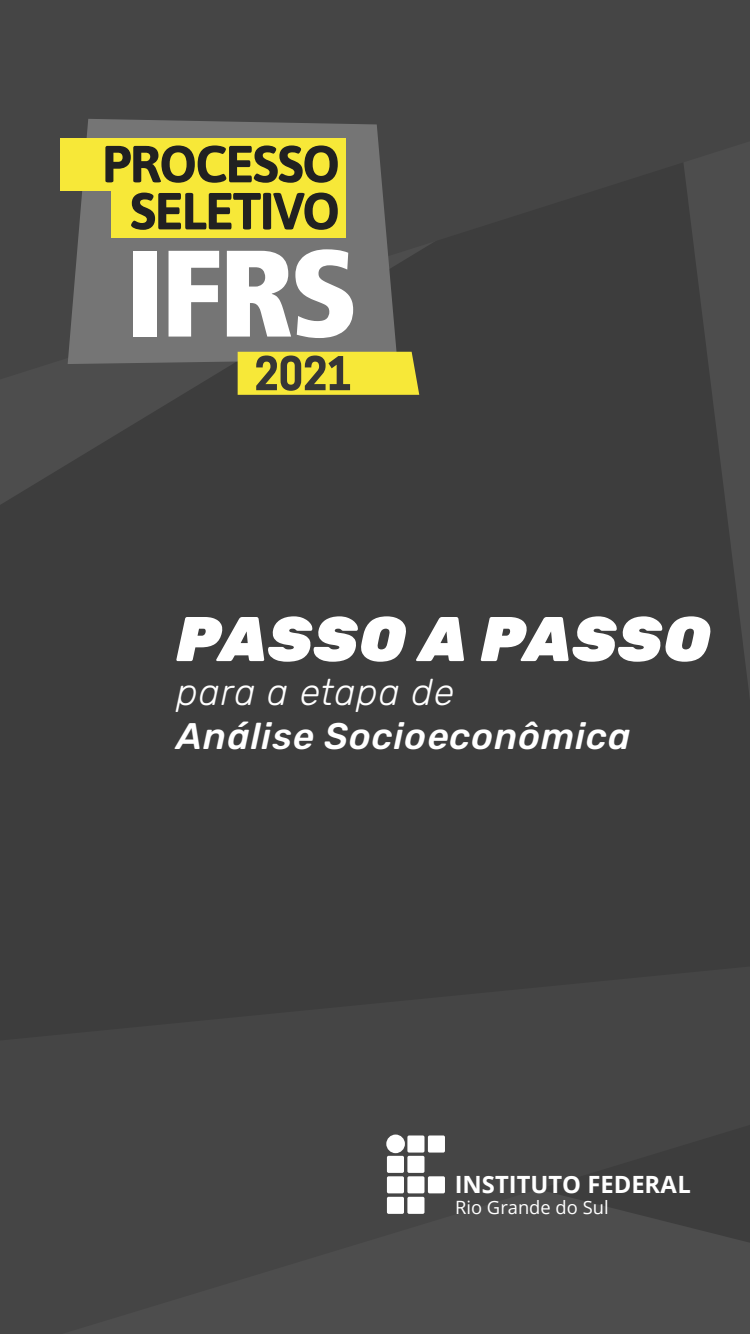
<style>
.page{position:relative;width:750px;height:1334px;background:#fff}
.page>*{position:absolute;margin:0;border:0;box-sizing:border-box;transform-origin:0 0}
.t1{font:italic 300 63px "Rubik";letter-spacing:.015em;color:#fff}
.t2{font:italic 300 37px/44px "Rubik";letter-spacing:.025em;color:#fff}
.t3{font:700 23.8px "Open Sans";color:#fff}
.t4{font:18.3px "Open Sans";color:#fff}
</style>
<div class="page">
<div style="left:0;top:379px;width:750px;height:587px;background:#3d3d3d"></div>
<div style="left:0;top:0;width:750px;height:379px;background:#454545"></div>
<div style="left:0;top:966px;width:750px;height:368px;background:#454545"></div>
<svg style="left:68px;top:119px;width:329px;height:245px;background:#6e6e6e"></svg>
<svg style="left:238px;top:352px;width:181px;height:43px;background:#c8bd37"></svg>
<div style="left:112px;top:174px;width:234px;height:64px;background:#f7e838"></div>
<div style="left:61px;top:138px;width:285px;height:53px;background:#f7e838"></div>
<svg style="left:105px;top:145px;width:233px;height:38px"></svg>
<svg style="left:131px;top:193px;width:207px;height:37px"></svg>
<div style="left:133px;top:251px;width:23px;height:86px;background:#fff"></div>
<svg style="left:169px;top:251px;width:50px;height:86px"></svg>
<svg style="left:227px;top:249px;width:126px;height:89px"></svg>
<div style="left:407px;top:1135px;width:17px;height:18px;background:#fff;border-radius:2px"></div>
<div style="left:428px;top:1135px;width:17px;height:18px;background:#fff;border-radius:2px"></div>
<div style="left:428px;top:1176px;width:17px;height:17px;background:#fff;border-radius:2px"></div>
<div style="left:387px;top:1156px;width:17px;height:17px;background:#fff;border-radius:2px"></div>
<div style="left:407px;top:1156px;width:17px;height:17px;background:#fff;border-radius:2px"></div>
<div style="left:387px;top:1176px;width:17px;height:17px;background:#fff;border-radius:2px"></div>
<div style="left:407px;top:1176px;width:17px;height:17px;background:#fff;border-radius:2px"></div>
<div style="left:387px;top:1197px;width:17px;height:17px;background:#fff;border-radius:2px"></div>
<div style="left:407px;top:1197px;width:17px;height:17px;background:#fff;border-radius:2px"></div>
<div style="left:386px;top:1135px;width:19px;height:18px;background:#fff;border-radius:50%"></div>
<h1 class="t1" style="left:177px;top:605px;width:535px">PASSO A PASSO</h1>
<p class="t2" style="left:177px;top:671px;width:456px">para a etapa de<br>Análise Socioeconômica</p>
<p class="t3" style="left:455px;top:1168px;width:238px">INSTITUTO FEDERAL</p>
<p class="t4" style="left:455px;top:1195px;width:155px">Rio Grande do Sul</p>
</div>
